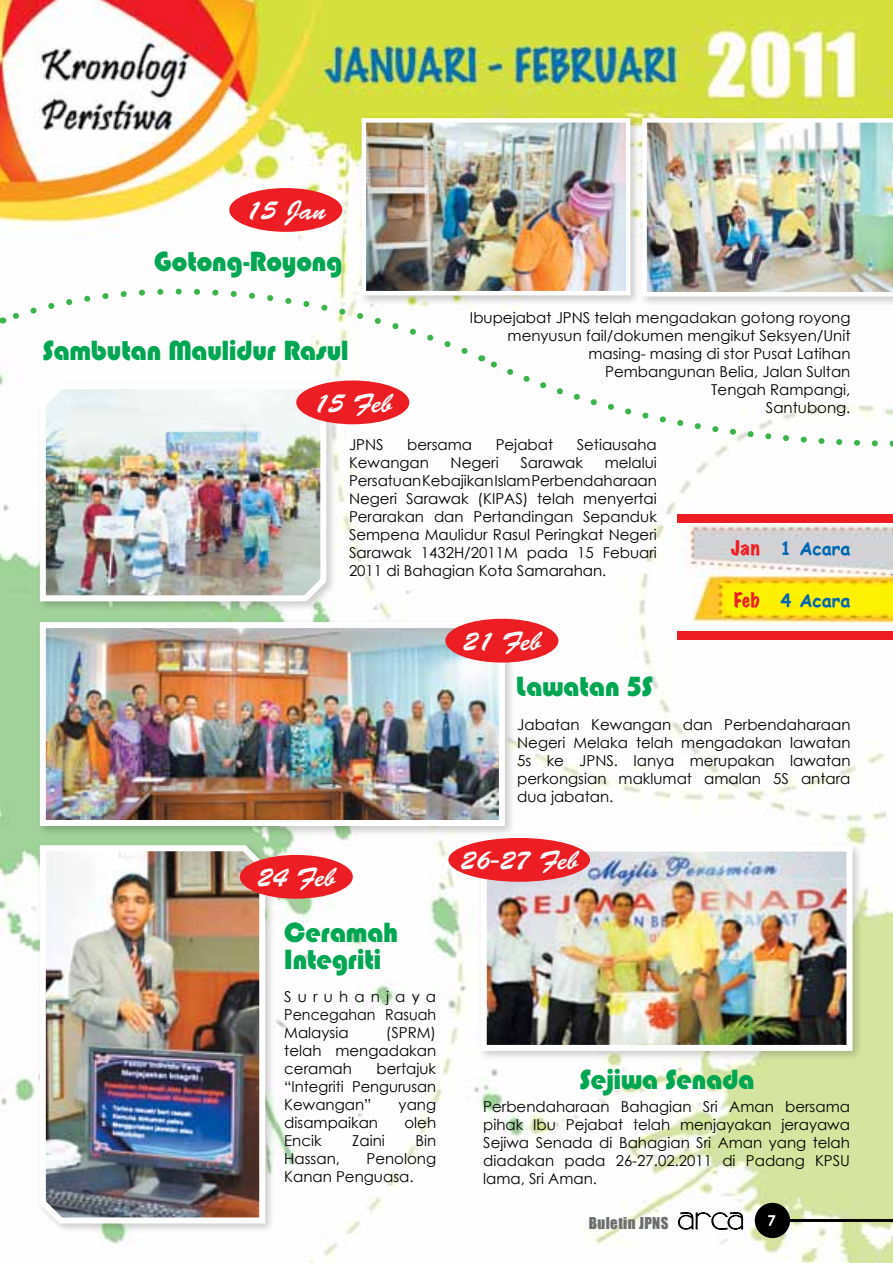
<style>
.page{position:relative;width:893px;height:1263px;background:#fff}
.page>*{position:absolute;margin:0;border:0;box-sizing:border-box;transform-origin:0 0}
.t1{font:900 27px/27px "Blippo BT";color:#00a651}
.t2{font:27px "Brush Script Std";color:#fff}
.t3{font:700 18px "Comic Sans MS";color:#0066b3}
.t4{font:15px/18px "Century Gothic";color:#000;text-align:justify}
.t5{font:15px "Impact";letter-spacing:.025em;color:#6d6e71}
.s1{font-family:"Marker Felt";font-weight:400;font-stretch:expanded;color:#ed1d24}
.s2{font-family:"Camellia D";font-size:27px;color:#000}
</style>
<div class="page">
<img style="left:0;top:0;width:893px;height:1263px">
<div style="left:36px;top:379px;width:300px;height:232px;background:#000;opacity:.2"></div>
<img style="left:37px;top:378px;width:292px;height:226px">
<div style="left:755px;top:1203px;width:35px;height:35px;background:#000;border-radius:50%"></div>
<hr style="left:784px;top:1219px;width:109px;height:3px;background:#000">
<svg style="left:678px;top:1212px;width:65px;height:18px"></svg>
<div style="left:358px;top:114px;width:283px;height:192px;background:#000;opacity:.2"></div>
<img style="left:367px;top:123px;width:258px;height:167px">
<div style="left:362px;top:118px;width:268px;height:177px;border:4px solid #fff"></div>
<div style="left:639px;top:114px;width:254px;height:193px;background:#000;opacity:.2"></div>
<img style="left:642px;top:118px;width:251px;height:178px">
<div style="left:229px;top:188px;width:113px;height:44px;background:#ed1d24;border-radius:50%"></div>
<div style="left:677px;top:514px;width:216px;height:8px;background:#ed1d24"></div>
<div style="left:677px;top:631px;width:216px;height:8px;background:#ed1d24"></div>
<div style="left:296px;top:380px;width:113px;height:44px;background:#ed1d24;border-radius:50%"></div>
<div style="left:36px;top:618px;width:479px;height:218px;background:#000;opacity:.2"></div>
<img style="left:47px;top:629px;width:451px;height:190px">
<div style="left:40px;top:622px;width:465px;height:204px;border:6px solid #fff"></div>
<div style="left:445px;top:619px;width:113px;height:44px;background:#ed1d24;border-radius:50%"></div>
<div style="left:36px;top:841px;width:239px;height:392px;background:#000;opacity:.2"></div>
<img style="left:37px;top:842px;width:231px;height:384px">
<div style="left:240px;top:855px;width:113px;height:44px;background:#ed1d24;border-radius:50%"></div>
<svg style="left:3px;top:253px;width:469px;height:106px"></svg>
<svg style="left:481px;top:354px;width:412px;height:96px"></svg>
<div style="left:477px;top:842px;width:386px;height:219px;background:#000;opacity:.2"></div>
<img style="left:488px;top:852px;width:357px;height:192px">
<div style="left:481px;top:845px;width:371px;height:206px;border:6px solid #fff"></div>
<div style="left:448px;top:838px;width:142px;height:44px;background:#ed1d24;border-radius:50%"></div>
<h1 class="t2" style="left:246px;top:195px;width:81px">15 Jan</h1>
<h1 class="t1" style="left:154px;top:248px;width:190px">Gotong-Royong</h1>
<h1 class="t1" style="left:43px;top:337px;width:307px">Sambutan Maulidur Rasul</h1>
<h1 class="t2" style="left:313px;top:388px;width:80px">15 Feb</h1>
<p class="t4" style="left:470px;top:309px;width:382px;text-align:right">Ibupejabat JPNS telah mengadakan gotong royong menyusun fail/dokumen mengikut Seksyen/Unit masing- masing di stor Pusat Latihan<br>Pembangunan Belia, Jalan Sultan<br>Tengah Rampangi,<br>Santubong.</p>
<p class="t4" style="left:349px;top:435px;width:36px">JPNS</p>
<p class="t4" style="left:407px;top:435px;width:66px">bersama</p>
<p class="t4" style="left:496px;top:435px;width:59px">Pejabat</p>
<p class="t4" style="left:577px;top:435px;width:82px">Setiausaha</p>
<p class="t4" style="left:349px;top:453px;width:81px">Kewangan</p>
<p class="t4" style="left:451px;top:453px;width:50px">Negeri</p>
<p class="t4" style="left:520px;top:453px;width:64px">Sarawak</p>
<p class="t4" style="left:349px;top:453px;width:309px;text-indent:256px">melalui Persatuan Kebajikan Islam Perbendaharaan Negeri Sarawak (KIPAS) telah menyertai Perarakan dan Pertandingan Sepanduk Sempena Maulidur Rasul Peringkat Negeri Sarawak 1432H/2011M pada 15 Febuari 2011 di Bahagian Kota Samarahan.</p>
<h1 class="t2" style="left:462px;top:626px;width:80px">21 Feb</h1>
<h1 class="t1" style="left:516px;top:673px;width:138px">Lawatan 5S</h1>
<p class="t3" style="left:731px;top:535px;width:121px"><span class="s1">Jan</span> 1 Acara</p>
<p class="t3" style="left:734px;top:587px;width:118px"><span class="s1">Feb</span> 4 Acara</p>
<h1 class="t2" style="left:257px;top:862px;width:80px">24 Feb</h1>
<h1 class="t1" style="left:284px;top:918px;width:115px">Ceramah<br>Integriti</h1>
<p class="t4" style="left:284px;top:987px;width:153px">Suruhanjaya Pencegahan Rasuah Malaysia</p>
<p class="t4" style="left:284px;top:1023px;width:153px;text-indent:102px">(SPRM) telah mengadakan ceramah</p>
<p class="t4" style="left:284px;top:1059px;width:153px;text-indent:92px">bertajuk “Integriti Pengurusan Kewangan”</p>
<p class="t4" style="left:399px;top:1095px;width:39px">yang</p>
<p class="t4" style="left:284px;top:1113px;width:95px">disampaikan</p>
<p class="t4" style="left:404px;top:1113px;width:33px">oleh</p>
<p class="t4" style="left:284px;top:1131px;width:39px">Encik</p>
<p class="t4" style="left:352px;top:1131px;width:34px">Zaini</p>
<p class="t4" style="left:415px;top:1131px;width:22px">Bin</p>
<p class="t4" style="left:284px;top:1149px;width:57px">Hassan,</p>
<p class="t4" style="left:284px;top:1149px;width:153px;text-indent:82px">Penolong<br>Kanan Penguasa.</p>
<p class="t4" style="left:517px;top:715px;width:335px">Jabatan Kewangan dan Perbendaharaan Negeri Melaka telah mengadakan lawatan 5s ke JPNS. Ianya merupakan lawatan perkongsian maklumat amalan 5S antara dua jabatan.</p>
<h1 class="t2" style="left:460px;top:845px;width:120px">26-27 Feb</h1>
<h1 class="t1" style="left:580px;top:1066px;width:176px">Sejiwa Senada</h1>
<p class="t4" style="left:483px;top:1097px;width:368px">Perbendaharaan Bahagian Sri Aman bersama pihak Ibu Pejabat telah menjayakan jerayawa Sejiwa Senada di Bahagian Sri Aman yang telah diadakan pada 26-27.02.2011 di Padang KPSU lama, Sri Aman.</p>
<p class="t5" style="left:589px;top:1211px;width:189px">Buletin JPNS <span class="s2">ARCA</span> <sup>7</sup></p>
</div>
